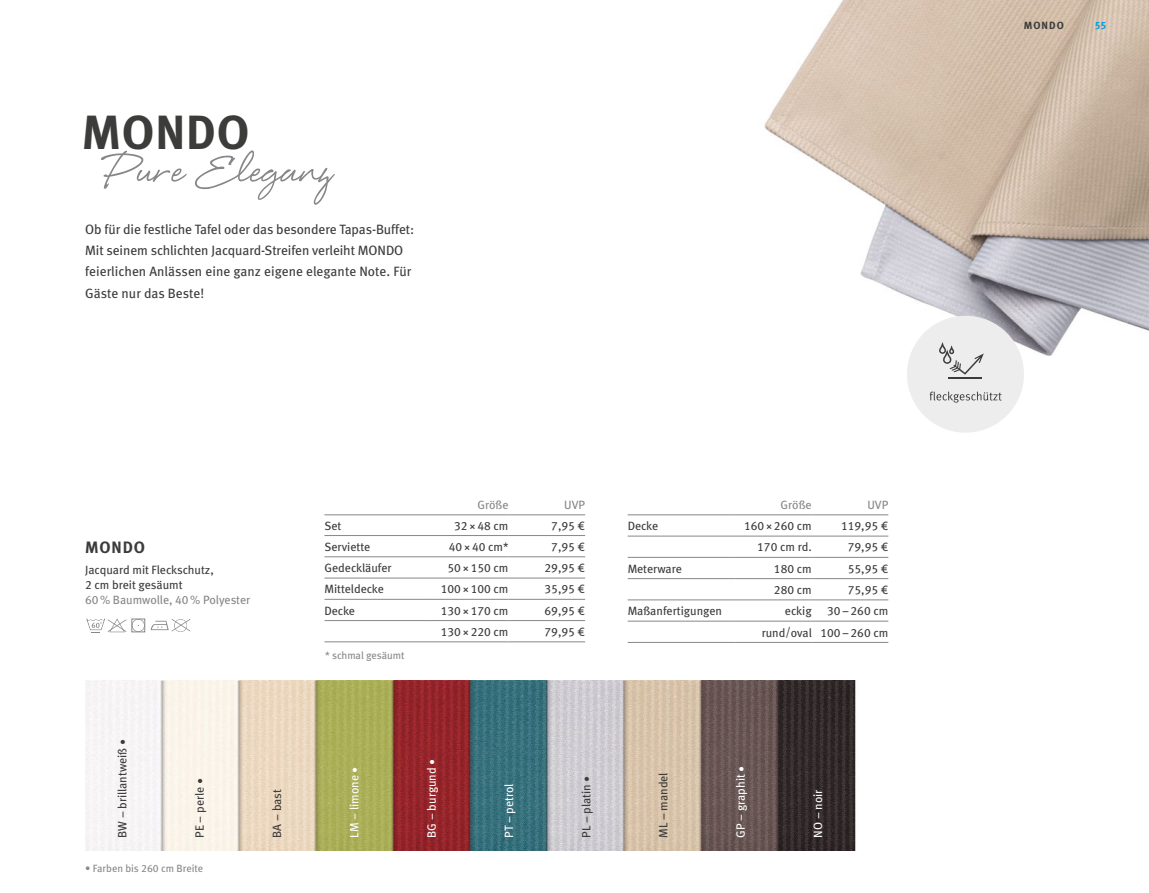
<style>
.page{position:relative;width:1149px;height:893px;background:#fff}
.page>*{position:absolute;margin:0;border:0;box-sizing:border-box;transform-origin:0 0}
.t1{font:72px "Eye Catching";color:#878787}
.t2{font:48px "Meta Bold LF";letter-spacing:.02em;color:#3c3c3b}
.t3{font:16.5px "Meta Bold LF";letter-spacing:.055em;color:#3c3c3b}
.t4{font:13.5px/21.3px "Meta Book LF";letter-spacing:-.005em;color:#3c3c3b}
.t5{font:12px/15px "Meta Book LF";color:#3c3c3b}
.t6{font:12px "Meta Book LF";color:#fff}
.t7{font:12px "Meta Book LF";color:#878787}
.t8{font:10.5px "Meta Book LF";color:#878787}
.t9{font:10.5px "Meta Bold LF";letter-spacing:.1em;color:#3c3c3b}
.t10{font:10.5px "Meta Bold LF";color:#009fe3}
</style>
<div class="page">
<img style="left:85px;top:680px;width:771px;height:170px">
<img style="left:764px;top:0;width:384px;height:427px">
<svg style="left:86px;top:618px;width:40px;height:15px"></svg>
<svg style="left:131px;top:618px;width:15px;height:15px"></svg>
<div style="left:131px;top:619px;width:14px;height:13px;border:1px solid #878787"></div>
<svg style="left:132px;top:619px;width:13px;height:13px"></svg>
<svg style="left:151px;top:619px;width:39px;height:13px"></svg>
<hr style="left:324px;top:515px;width:108px;height:1px;background:#878787">
<hr style="left:432px;top:515px;width:76px;height:1px;background:#878787">
<hr style="left:508px;top:515px;width:77px;height:1px;background:#878787">
<hr style="left:324px;top:535px;width:108px;height:1px;background:#878787">
<hr style="left:432px;top:535px;width:76px;height:1px;background:#878787">
<hr style="left:508px;top:535px;width:77px;height:1px;background:#878787">
<hr style="left:324px;top:556px;width:108px;height:1px;background:#878787">
<hr style="left:432px;top:556px;width:76px;height:1px;background:#878787">
<hr style="left:508px;top:556px;width:77px;height:1px;background:#878787">
<hr style="left:324px;top:578px;width:108px;height:1px;background:#878787">
<hr style="left:432px;top:578px;width:76px;height:1px;background:#878787">
<hr style="left:508px;top:578px;width:77px;height:1px;background:#878787">
<hr style="left:324px;top:599px;width:108px;height:1px;background:#878787">
<hr style="left:432px;top:599px;width:76px;height:1px;background:#878787">
<hr style="left:508px;top:599px;width:77px;height:1px;background:#878787">
<hr style="left:324px;top:620px;width:108px;height:1px;background:#878787">
<hr style="left:432px;top:620px;width:76px;height:1px;background:#878787">
<hr style="left:508px;top:620px;width:77px;height:1px;background:#878787">
<hr style="left:324px;top:642px;width:108px;height:1px;background:#878787">
<hr style="left:432px;top:642px;width:76px;height:1px;background:#878787">
<hr style="left:508px;top:642px;width:77px;height:1px;background:#878787">
<hr style="left:627px;top:515px;width:108px;height:1px;background:#878787">
<hr style="left:735px;top:515px;width:76px;height:1px;background:#878787">
<hr style="left:811px;top:515px;width:77px;height:1px;background:#878787">
<hr style="left:627px;top:536px;width:108px;height:1px;background:#878787">
<hr style="left:735px;top:536px;width:76px;height:1px;background:#878787">
<hr style="left:811px;top:536px;width:77px;height:1px;background:#878787">
<hr style="left:627px;top:557px;width:108px;height:1px;background:#878787">
<hr style="left:735px;top:557px;width:76px;height:1px;background:#878787">
<hr style="left:811px;top:557px;width:77px;height:1px;background:#878787">
<hr style="left:627px;top:578px;width:108px;height:1px;background:#878787">
<hr style="left:735px;top:578px;width:76px;height:1px;background:#878787">
<hr style="left:811px;top:578px;width:77px;height:1px;background:#878787">
<hr style="left:627px;top:600px;width:108px;height:1px;background:#878787">
<hr style="left:627px;top:621px;width:108px;height:1px;background:#878787">
<hr style="left:627px;top:642px;width:108px;height:1px;background:#878787">
<hr style="left:735px;top:600px;width:76px;height:1px;background:#878787">
<hr style="left:811px;top:600px;width:77px;height:1px;background:#878787">
<hr style="left:735px;top:621px;width:76px;height:1px;background:#878787">
<hr style="left:811px;top:621px;width:77px;height:1px;background:#878787">
<hr style="left:735px;top:642px;width:76px;height:1px;background:#878787">
<hr style="left:811px;top:642px;width:77px;height:1px;background:#878787">
<div style="left:906px;top:316px;width:117px;height:117px;background:#ededed;border-radius:50%"></div>
<svg style="left:929px;top:392px;width:72px;height:11px"></svg>
<svg style="left:939px;top:342px;width:44px;height:33px"></svg>
<hr style="left:947px;top:377px;width:34px;height:2px;background:#3c3c3b">
<h2 class="t2" style="left:82px;top:104px;width:169px">MONDO</h2>
<h1 class="t1" style="left:103px;top:141px;width:230px">Pure Eleganz</h1>
<p class="t4" style="left:85px;top:218px;width:330px">Ob für die festliche Tafel oder das besondere Tapas-Buffet:<br>Mit seinem schlichten Jacquard-Streifen verleiht MONDO feierlichen Anlässen eine ganz eigene elegante Note. Für Gäste nur das Beste!</p>
<h3 class="t3" style="left:85px;top:537px;width:61px">MONDO</h3>
<p class="t5" style="left:85px;top:562px;width:130px">Jacquard mit Fleckschutz,<br>2 cm breit gesäumt</p>
<p class="t7" style="left:85px;top:593px;width:167px">60% Baumwolle, 40% Polyester</p>
<p class="t7" style="left:477px;top:498px;width:33px">Größe</p>
<p class="t7" style="left:564px;top:498px;width:22px">UVP</p>
<p class="t5" style="left:324px;top:518px;width:18px">Set</p>
<p class="t5" style="left:454px;top:518px;width:56px">32×48 cm</p>
<p class="t5" style="left:551px;top:518px;width:35px">7,95 €</p>
<p class="t5" style="left:324px;top:539px;width:47px">Serviette</p>
<p class="t5" style="left:448px;top:539px;width:61px">40×40 cm*</p>
<p class="t5" style="left:551px;top:539px;width:35px">7,95 €</p>
<p class="t5" style="left:324px;top:560px;width:69px">Gedeckläufer</p>
<p class="t5" style="left:447px;top:560px;width:62px">50×150 cm</p>
<p class="t5" style="left:544px;top:560px;width:42px">29,95 €</p>
<p class="t5" style="left:324px;top:582px;width:61px">Mitteldecke</p>
<p class="t5" style="left:440px;top:582px;width:69px">100×100 cm</p>
<p class="t5" style="left:544px;top:582px;width:42px">35,95 €</p>
<p class="t5" style="left:324px;top:603px;width:32px">Decke</p>
<p class="t5" style="left:440px;top:603px;width:69px">130×170 cm</p>
<p class="t5" style="left:544px;top:603px;width:42px">69,95 €</p>
<p class="t5" style="left:440px;top:624px;width:69px">130×220 cm</p>
<p class="t5" style="left:544px;top:624px;width:42px">79,95 €</p>
<p class="t8" style="left:325px;top:649px;width:81px">* schmal gesäumt</p>
<p class="t7" style="left:780px;top:498px;width:33px">Größe</p>
<p class="t7" style="left:867px;top:498px;width:22px">UVP</p>
<p class="t5" style="left:627px;top:518px;width:32px">Decke</p>
<p class="t5" style="left:743px;top:518px;width:69px">160×260 cm</p>
<p class="t5" style="left:840px;top:518px;width:49px">119,95 €</p>
<p class="t5" style="left:757px;top:540px;width:56px">170 cm rd.</p>
<p class="t5" style="left:847px;top:540px;width:42px">79,95 €</p>
<p class="t5" style="left:627px;top:561px;width:56px">Meterware</p>
<p class="t5" style="left:773px;top:561px;width:39px">180 cm</p>
<p class="t5" style="left:847px;top:561px;width:42px">55,95 €</p>
<p class="t5" style="left:773px;top:582px;width:39px">280 cm</p>
<p class="t5" style="left:847px;top:582px;width:42px">75,95 €</p>
<p class="t5" style="left:627px;top:603px;width:96px">Maßanfertigungen</p>
<p class="t5" style="left:784px;top:603px;width:28px">eckig</p>
<p class="t5" style="left:761px;top:600px;width:128px;line-height:21.3px;text-align:right">30–260 cm<br>rund/oval 100–260 cm</p>
<p class="t5" style="left:115px;top:838px;width:100px;rotate:-90deg">BW – brillantweiß •</p>
<p class="t5" style="left:192px;top:838px;width:61px;rotate:-90deg">PE – perle •</p>
<p class="t5" style="left:269px;top:838px;width:50px;rotate:-90deg">BA – bast</p>
<p class="t8" style="left:85px;top:862px;width:119px">• Farben bis 260 cm Breite</p>
<p class="t6" style="left:347px;top:838px;width:73px;rotate:-90deg">LM – limone •</p>
<p class="t6" style="left:424px;top:838px;width:81px;rotate:-90deg">BG – burgund •</p>
<p class="t6" style="left:501px;top:838px;width:56px;rotate:-90deg">PT – petrol</p>
<p class="t5" style="left:578px;top:838px;width:64px;rotate:-90deg">PL – platin •</p>
<p class="t5" style="left:655px;top:838px;width:67px;rotate:-90deg">ML – mandel</p>
<p class="t6" style="left:733px;top:838px;width:74px;rotate:-90deg">GP – graphit •</p>
<p class="t6" style="left:810px;top:838px;width:50px;rotate:-90deg">NO – noir</p>
<p class="t9" style="left:1023px;top:20px;width:42px">MONDO</p>
<p class="t10" style="left:1094px;top:20px;width:13px">55</p>
</div>
